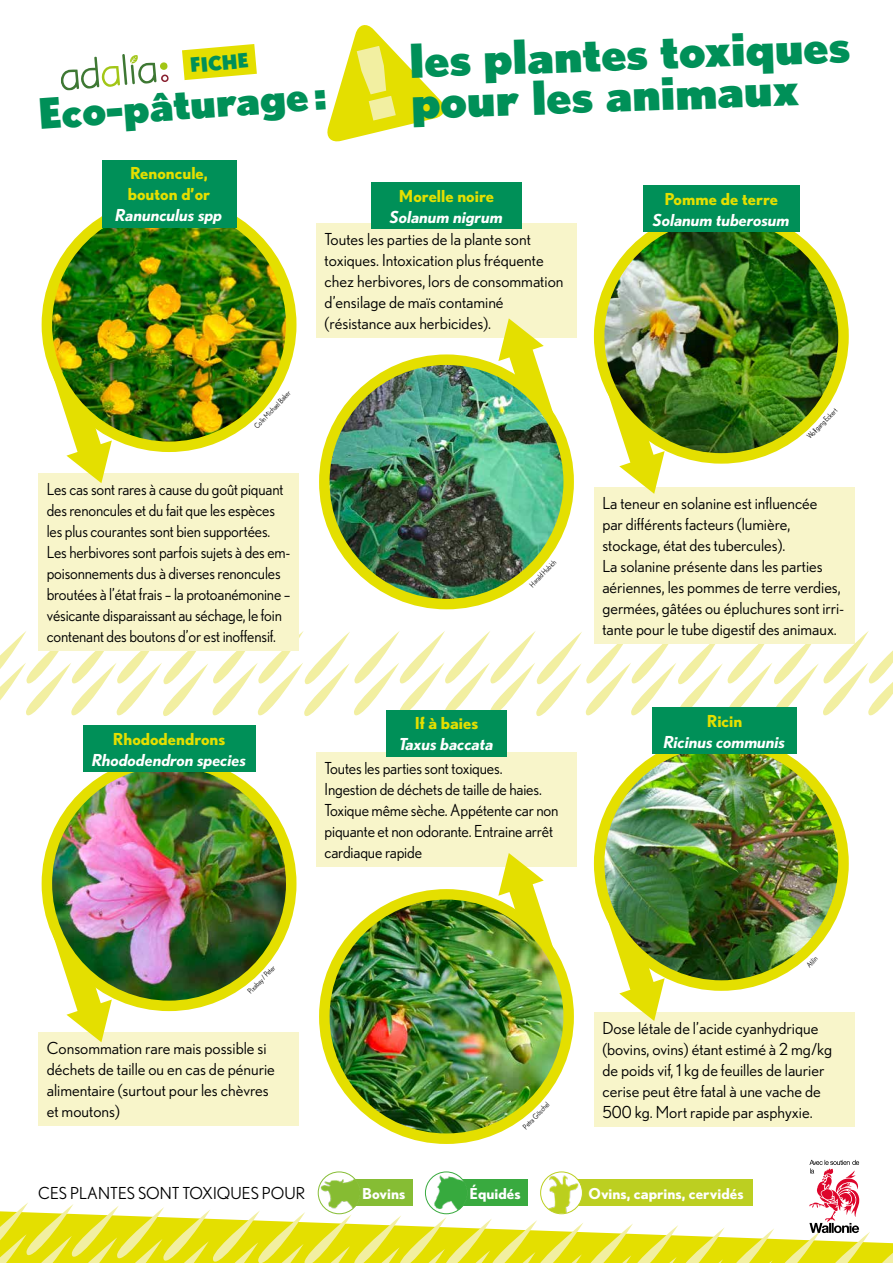
<style>
.page{position:relative;width:893px;height:1263px;background:#fff}
.page>*{position:absolute;margin:0;border:0;box-sizing:border-box;transform-origin:0 0}
.t1{font:900 46.8px/41.4px "Nobel";color:#009058}
.t2{font:900 42px "Nobel";color:#009058}
.t3{font:900 19.8px "Nobel";color:#009058}
.t4{font:16.5px/21px "Nobel";color:#000}
.t5{font:16.5px/21px "Nobel";color:#000;scale:.95 1}
.t6{font:16.5px/21px "Nobel";color:#000;scale:.96 1}
.t7{font:italic 700 16.5px "Nobel";color:#fff}
.t8{font:700 16.5px/21px "Nobel";color:#e4df00}
.t9{font:700 15px "Nobel";color:#fff}
.t10{font:7.5px "Nobel";color:#000;scale:.85 1}
</style>
<div class="page">
<svg style="left:182px;top:44px;width:75px;height:36px"></svg>
<svg style="left:61px;top:54px;width:108px;height:37px"></svg>
<div style="left:160px;top:62px;width:8px;height:8px;background:#a2c617;border-radius:4px"></div>
<svg style="left:327px;top:25px;width:118px;height:117px"></svg>
<svg style="left:0;top:1160px;width:893px;height:103px"></svg>
<div style="left:571px;top:1179px;width:182px;height:27px;background:#bccf21"></div>
<img style="left:542px;top:1172px;width:40px;height:41px">
<div style="left:540px;top:1172px;width:43px;height:42px;border:1px solid #bccf21;border-radius:50%"></div>
<div style="left:355px;top:1179px;width:58px;height:27px;background:#86bd34"></div>
<img style="left:318px;top:1172px;width:42px;height:42px;border-radius:20px">
<div style="left:318px;top:1171px;width:42px;height:43px;border:1px solid #86bd34;border-radius:50%"></div>
<div style="left:462px;top:1179px;width:66px;height:27px;background:#39aa3f"></div>
<img style="left:425px;top:1172px;width:42px;height:42px;border-radius:20px">
<div style="left:425px;top:1171px;width:43px;height:43px;border:1px solid #39aa3f;border-radius:50%"></div>
<svg style="left:0;top:631px;width:893px;height:85px"></svg>
<div style="left:316px;top:223px;width:261px;height:114px;background:#f8f5ca"></div>
<div style="left:316px;top:752px;width:261px;height:115px;background:#f8f5ca"></div>
<div style="left:594px;top:487px;width:261px;height:156px;background:#f8f5ca"></div>
<div style="left:594px;top:1012px;width:261px;height:114px;background:#f8f5ca"></div>
<div style="left:38px;top:474px;width:261px;height:177px;background:#f8f5ca"></div>
<div style="left:38px;top:1033px;width:261px;height:93px;background:#f8f5ca"></div>
<svg style="left:47px;top:447px;width:65px;height:36px"></svg>
<svg style="left:47px;top:1004px;width:65px;height:38px"></svg>
<svg style="left:498px;top:318px;width:65px;height:43px"></svg>
<svg style="left:498px;top:853px;width:65px;height:124px"></svg>
<svg style="left:619px;top:457px;width:45px;height:37px"></svg>
<svg style="left:600px;top:904px;width:65px;height:117px"></svg>
<img style="left:47px;top:203px;width:244px;height:244px">
<div style="left:42px;top:197px;width:254px;height:255px;border:10px solid #e4df00;border-radius:50%"></div>
<img style="left:47px;top:770px;width:244px;height:234px">
<div style="left:42px;top:756px;width:254px;height:255px;border:10px solid #e4df00;border-radius:50%"></div>
<img style="left:599px;top:231px;width:244px;height:226px">
<div style="left:594px;top:209px;width:255px;height:255px;border:10px solid #e4df00;border-radius:50%"></div>
<img style="left:599px;top:741px;width:244px;height:244px;border-radius:118px">
<div style="left:594px;top:736px;width:255px;height:255px;border:10px solid #e4df00;border-radius:50%"></div>
<img style="left:324px;top:361px;width:245px;height:242px">
<div style="left:319px;top:354px;width:255px;height:255px;border:10px solid #e4df00;border-radius:50%"></div>
<img style="left:324px;top:894px;width:245px;height:245px;border-radius:122px">
<div style="left:319px;top:889px;width:255px;height:255px;border:10px solid #e4df00;border-radius:50%"></div>
<div style="left:102px;top:160px;width:134px;height:68px;background:#009058"></div>
<div style="left:83px;top:725px;width:172px;height:47px;background:#009058"></div>
<div style="left:371px;top:182px;width:151px;height:47px;background:#009058"></div>
<div style="left:386px;top:710px;width:121px;height:47px;background:#009058"></div>
<div style="left:643px;top:185px;width:156px;height:47px;background:#009058"></div>
<div style="left:652px;top:707px;width:145px;height:47px;background:#009058"></div>
<p class="t3" style="left:189px;top:53px;width:60px;rotate:-5deg">FICHE</p>
<h2 class="t2" style="left:37px;top:89px;width:290px;rotate:-4deg">Eco-pâturage:</h2>
<p class="t8" style="left:128px;top:162px;width:84px">Renoncule, bouton d’or</p>
<p class="t7" style="left:116px;top:206px;width:108px">Ranunculus spp</p>
<h1 class="t1" style="left:409px;top:39px;width:442px;rotate:-2deg">les plantes toxiques pour les animaux</h1>
<p class="t8" style="left:399px;top:185px;width:97px">Morelle noire</p>
<p class="t7" style="left:390px;top:207px;width:115px">Solanum nigrum</p>
<p class="t8" style="left:664px;top:188px;width:115px">Pomme de terre</p>
<p class="t7" style="left:653px;top:210px;width:138px">Solanum tuberosum</p>
<p class="t10" style="left:252px;top:424px;width:59px;rotate:-46deg">Colin Michael Baker</p>
<p class="t5" style="left:47px;top:479px;width:258px">Les cas sont rares à cause du goût piquant des renoncules et du fait que les espèces les plus courantes sont bien supportées.<br>Les herbivores sont parfois sujets à des em&shy;poisonnements dus à diverses renoncules broutées à l’état frais – la protoanémonine – vésicante disparaissant au séchage, le foin contenant des boutons d’or est inoffensif.</p>
<p class="t8" style="left:113px;top:728px;width:114px">Rhododendrons</p>
<p class="t7" style="left:92px;top:750px;width:156px">Rhododendron species</p>
<p class="t4" style="left:325px;top:228px;width:240px">Toutes les parties de la plante sont toxiques. Intoxication plus fréquente chez herbivores, lors de consommation d’ensilage de maïs contaminé (résistance aux herbicides).</p>
<p class="t10" style="left:528px;top:583px;width:43px;rotate:-46deg">Harald Hubich</p>
<p class="t8" style="left:415px;top:712px;width:65px">If à baies</p>
<p class="t7" style="left:399px;top:735px;width:96px">Taxus baccata</p>
<p class="t6" style="left:325px;top:758px;width:245px">Toutes les parties sont toxiques.<br>Ingestion de déchets de taille de haies.<br>Toxique même sèche. Appétente car non piquante et non odorante. Entraine arrêt cardiaque rapide</p>
<p class="t10" style="left:246px;top:989px;width:44px;rotate:-46deg">Pixabay / Peter</p>
<p class="t4" style="left:47px;top:1038px;width:230px">Consommation rare mais possible si déchets de taille ou en cas de pénurie alimentaire (surtout pour les chèvres et moutons)</p>
<p class="t10" style="left:521px;top:1125px;width:42px;rotate:-46deg">Petra Göschel</p>
<p class="t10" style="left:805px;top:435px;width:48px;rotate:-46deg">Wolfgang Eckert</p>
<p class="t4" style="left:602px;top:492px;width:244px">La teneur en solanine est influencée<br>par différents facteurs (lumière, stockage, état des tubercules).<br>La solanine présente dans les parties aériennes, les pommes de terre verdies, germées, gâtées ou épluchures sont irri&shy;tante pour le tube digestif des animaux.</p>
<p class="t8" style="left:707px;top:710px;width:37px">Ricin</p>
<p class="t7" style="left:664px;top:732px;width:123px">Ricinus communis</p>
<p class="t10" style="left:805px;top:963px;width:16px;rotate:-46deg">Atilin</p>
<p class="t4" style="left:602px;top:1017px;width:231px">Dose létale de l’acide cyanhydrique (bovins, ovins) étant estimé à 2 mg/kg de poids vif, 1 kg de feuilles de laurier cerise peut être fatal à une vache de 500 kg. Mort rapide par asphyxie.</p>
<p class="t4" style="left:38px;top:1183px;width:269px">CES PLANTES SONT TOXIQUES POUR</p>
<p class="t9" style="left:362px;top:1184px;width:45px">Bovins</p>
<p class="t9" style="left:469px;top:1184px;width:53px">Équidés</p>
<p class="t9" style="left:588px;top:1184px;width:157px">Ovins, caprins, cervidés</p>
</div>
